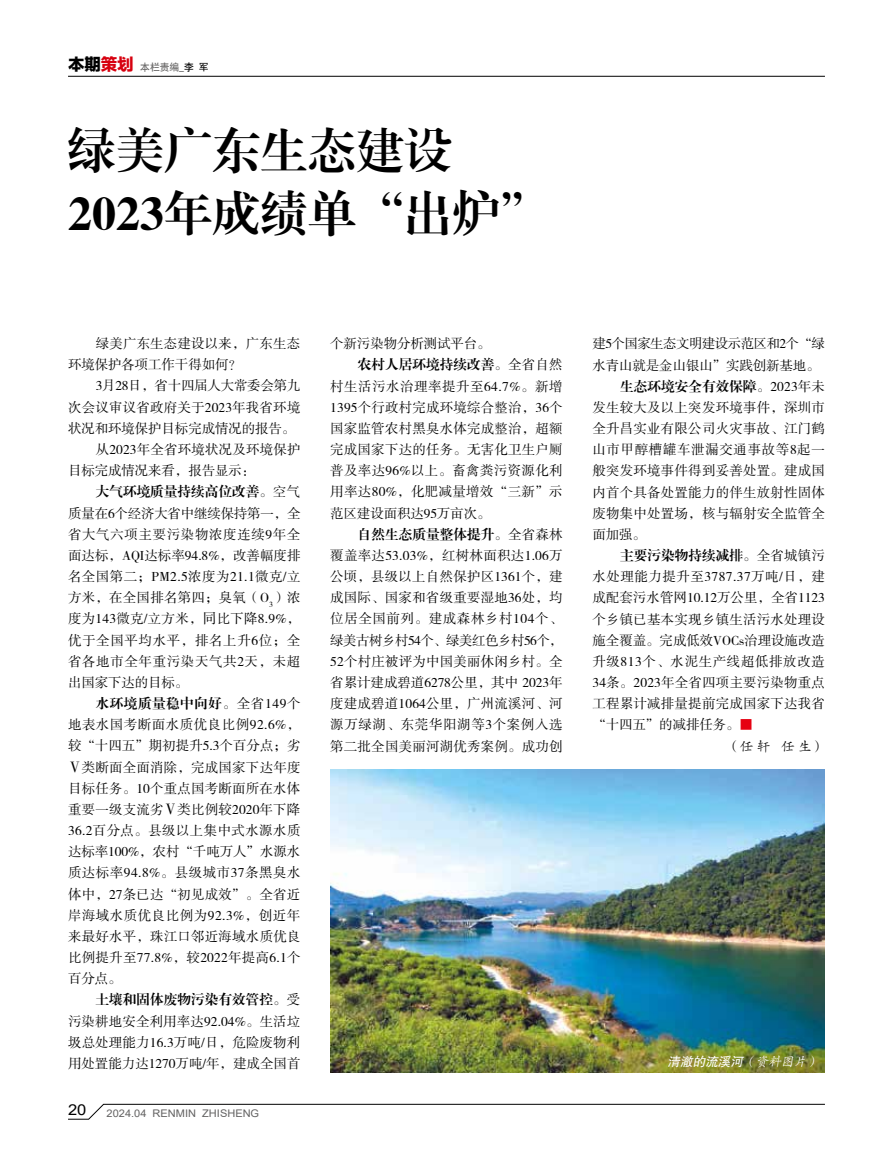
<style>
.page{position:relative;width:893px;height:1149px;background:#fff}
.page>*{position:absolute;margin:0;border:0;box-sizing:border-box;transform-origin:0 0}
.t1{font:48px/63px "FZXBSJW GB1 0";color:#000}
.t2{font:15px "Arial";color:#000;scale:1.1 1}
.t3{font:13.5px/21.1px "FZSSJW GB1 0";letter-spacing:.015em;color:#000;text-align:justify}
.t4{font:13.5px "FZXBSJW GB1 0";letter-spacing:.01em;color:#000}
.t5{font:13.5px "FZSSJW GB1 0";letter-spacing:-.01em;color:#000}
.t6{font:13.5px/21.1px "FZSSJW GB1 0";letter-spacing:-.045em;color:#000}
.t7{font:13.5px "FZSSJW GB1 0";letter-spacing:-.02em;color:#000}
.t8{font:13.5px "FZXBSJW GB1 0";letter-spacing:.045em;color:#000}
.t9{font:13.5px "FZKTJW GB1 0";color:#000}
.t10{font:italic 12.75px "FZHTJW GB1 0";color:#fff}
.t11{font:10.5px "Arial";color:#636262;scale:1.05 1}
.t12{font:9.75px "Heiti CSEG Medium GB";color:#636262}
.s1{font-family:"FZLTTHJW GB1 0";font-size:16.5px;color:#000}
.s2{font-family:"FZLTTHJW GB1 0";font-size:16.5px;color:#d7000f}
.s3{color:#000}
.s4{font-family:"FZSSJW GB1 0"}
.s5{color:#e60012}
.s6{font-family:"FZKTJW GB1 0"}
</style>
<div class="page">
<svg style="left:68px;top:1103px;width:757px;height:16px"></svg>
<img style="left:330px;top:769px;width:495px;height:302px">
<hr style="left:68px;top:76px;width:757px;height:1px;background:#000">
<p class="t12" style="left:68px;top:62px;width:142px"><span class="s1">本期</span><span class="s2">策划</span> 本栏责编_<span class="s3">李 军</span></p>
<h1 class="t1" style="left:68px;top:120px;width:482px">绿美广东生态建设<br>2023年成绩单“出炉”</h1>
<p class="t3" style="left:68px;top:333px;width:234px;text-indent:28px">绿美广东生态建设以来，广东生态环境保护各项工作干得如何？</p>
<p class="t7" style="left:96px;top:379px;width:206px">3月28日，省十四届人大常委会第九</p>
<p class="t3" style="left:68px;top:397px;width:234px">次会议审议省政府关于2023年我省环境</p>
<p class="t5" style="left:68px;top:421px;width:229px">状况和环境保护目标完成情况的报告。</p>
<p class="t3" style="left:96px;top:439px;width:206px">从2023年全省环境状况及环境保护</p>
<p class="t5" style="left:68px;top:463px;width:189px">目标完成情况来看，报告显示：</p>
<p class="t4" style="left:96px;top:484px;width:206px">大气环境质量持续高位改善<span class="s4">。空气</span></p>
<p class="t3" style="left:68px;top:503px;width:234px">质量在6个经济大省中继续保持第一，全省大气六项主要污染物浓度连续9年全面达标，AQI达标率94.8%，改善幅度排名全国第二；PM2.5浓度为21.1微克/立方米，在全国排名第四；臭氧（O<sub>3</sub>）浓度为143微克/立方米，同比下降8.9%，优于全国平均水平，排名上升6位；全省各地市全年重污染天气共2天，未超出国家下达的目标。</p>
<p class="t8" style="left:96px;top:695px;width:206px">水环境质量稳中向好<span class="s4">。全省149个</span></p>
<p class="t3" style="left:68px;top:714px;width:234px">地表水国考断面水质优良比例92.6%，较“十四五”期初提升5.3个百分点；劣Ⅴ类断面全面消除，完成国家下达年度目标任务。10个重点国考断面所在水体重要一级支流劣Ⅴ类比例较2020年下降36.2百分点。县级以上集中式水源水质达标率100%，农村“千吨万人”水源水质达标率94.8%。县级城市37条黑臭水体中，27条已达“初见成效”。全省近岸海域水质优良比例为92.3%，创近年来最好水平，珠江口邻近海域水质优良比例提升至77.8%，较2022年提高6.1个百分点。</p>
<p class="t4" style="left:96px;top:991px;width:206px">土壤和固体废物污染有效管控<span class="s4">。受</span></p>
<p class="t3" style="left:68px;top:1010px;width:234px">污染耕地安全利用率达92.04%。生活垃圾总处理能力16.3万吨/日，危险废物利用处置能力达1270万吨/年，建成全国首</p>
<p class="t2" style="left:68px;top:1099px;width:18px">20</p>
<p class="t11" style="left:107px;top:1105px;width:147px">2024.04 RENMIN ZHISHENG</p>
<p class="t5" style="left:330px;top:336px;width:162px">个新污染物分析测试平台。</p>
<p class="t4" style="left:358px;top:357px;width:206px">农村人居环境持续改善<span class="s4">。全省自然</span></p>
<p class="t3" style="left:330px;top:376px;width:234px">村生活污水治理率提升至64.7%。新增1395个行政村完成环境综合整治，36个国家监管农村黑臭水体完成整治，超额完成国家下达的任务。无害化卫生户厕普及率达96%以上。畜禽粪污资源化利用率达80%，化肥减量增效“三新”示范区建设面积达95万亩次。</p>
<p class="t4" style="left:358px;top:526px;width:206px">自然生态质量整体提升<span class="s4">。全省森林</span></p>
<p class="t3" style="left:330px;top:545px;width:234px">覆盖率达53.03%，红树林面积达1.06万公顷，县级以上自然保护区1361个，建成国际、国家和省级重要湿地36处，均位居全国前列。建成森林乡村104个、绿美古树乡村54个、绿美红色乡村56个，52个村庄被评为中国美丽休闲乡村。全省累计建成碧道6278公里，其中 2023年度建成碧道1064公里，广州流溪河、河源万绿湖、东莞华阳湖等3个案例入选第二批全国美丽河湖优秀案例。成功创</p>
<p class="t6" style="left:592px;top:334px;width:234px">建5个国家生态文明建设示范区和2个“绿水青山就是金山银山”实践创新基地。</p>
<p class="t4" style="left:620px;top:378px;width:206px">生态环境安全有效保障<span class="s4">。2023年未</span></p>
<p class="t3" style="left:592px;top:397px;width:234px">发生较大及以上突发环境事件，深圳市全升昌实业有限公司火灾事故、江门鹤山市甲醇槽罐车泄漏交通事故等8起一般突发环境事件得到妥善处置。建成国内首个具备处置能力的伴生放射性固体废物集中处置场，核与辐射安全监管全面加强。</p>
<p class="t4" style="left:620px;top:547px;width:206px">主要污染物持续减排<span class="s4">。全省城镇污</span></p>
<p class="t3" style="left:592px;top:566px;width:234px">水处理能力提升至3787.37万吨/日，建成配套污水管网10.12万公里，全省1123个乡镇已基本实现乡镇生活污水处理设施全覆盖。完成低效VOCs治理设施改造升级813个、水泥生产线超低排放改造34条。2023年全省四项主要污染物重点工程累计减排量提前完成国家下达我省“十四五”的减排任务。<span class="s5">■</span></p>
<p class="t9" style="left:727px;top:738px;width:100px">（任 轩 任 生）</p>
<p class="t10" style="left:667px;top:1053px;width:156px">清澈的流溪河<span class="s6">（资料图片）</span></p>
</div>
